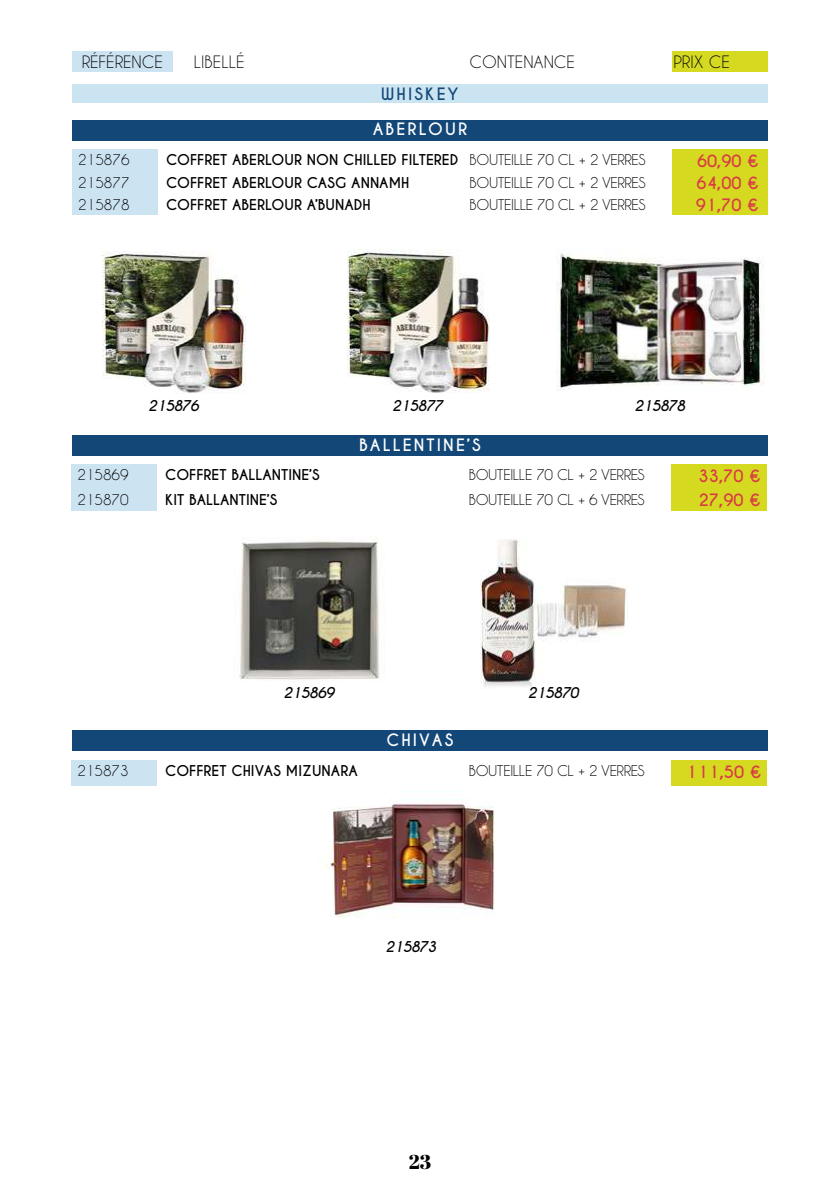
<style>
.page{position:relative;width:840px;height:1191px;background:#fff}
.page>*{position:absolute;margin:0;border:0;box-sizing:border-box;transform-origin:0 0}
.t1{font:20px "Abril Fatface";color:#000}
.t2{font:700 16px "Caviar Dreams";color:#da3a45}
.t3{font:16px "Caviar Dreams";color:#000}
.t4{font:700 16px "Caviar Dreams";letter-spacing:.13em;color:#fff}
.t5{font:700 16px "Caviar Dreams";letter-spacing:.13em;color:#154876}
.t6{font:700 14px "Caviar Dreams";color:#000}
.t7{font:14px "Caviar Dreams";letter-spacing:-.03em;color:#000}
.t8{font:italic 700 14px "Caviar Dreams";letter-spacing:-.05em;color:#000}
.s1{font-weight:400}
</style>
<div class="page">
<div style="left:72px;top:435px;width:695px;height:21px;background:#124778"></div>
<div style="left:71px;top:464px;width:85px;height:47px;background:#cce3f2"></div>
<div style="left:671px;top:464px;width:95px;height:47px;background:#d5da21"></div>
<img style="left:239px;top:536px;width:141px;height:145px">
<img style="left:480px;top:538px;width:147px;height:149px">
<div style="left:72px;top:730px;width:695px;height:21px;background:#124778"></div>
<div style="left:71px;top:760px;width:85px;height:25px;background:#cce3f2"></div>
<div style="left:671px;top:760px;width:95px;height:25px;background:#d5da21"></div>
<img style="left:327px;top:803px;width:167px;height:115px">
<div style="left:72px;top:52px;width:100px;height:20px;background:#cce3f2"></div>
<div style="left:672px;top:52px;width:95px;height:20px;background:#d5da21"></div>
<div style="left:72px;top:84px;width:695px;height:19px;background:#cbe4f2"></div>
<div style="left:72px;top:120px;width:695px;height:20px;background:#124778"></div>
<div style="left:72px;top:149px;width:85px;height:66px;background:#cce3f2"></div>
<div style="left:672px;top:149px;width:95px;height:66px;background:#d5da21"></div>
<img style="left:103px;top:251px;width:142px;height:142px">
<img style="left:347px;top:250px;width:142px;height:143px">
<img style="left:556px;top:252px;width:208px;height:138px">
<p class="t3" style="left:82px;top:53px;width:82px">RÉFÉRENCE</p>
<p class="t3" style="left:194px;top:53px;width:52px">LIBELLÉ</p>
<p class="t3" style="left:469px;top:53px;width:107px">CONTENANCE</p>
<p class="t3" style="left:673px;top:53px;width:58px">PRIX CE</p>
<p class="t5" style="left:381px;top:84px;width:79px">WHISKEY</p>
<p class="t4" style="left:372px;top:120px;width:96px">ABERLOUR</p>
<p class="t7" style="left:78px;top:151px;width:53px">215876</p>
<p class="t6" style="left:166px;top:151px;width:481px">COFFRET ABERLOUR NON CHILLED FILTERED <span class="s1">BOUTEILLE 70 CL + 2 VERRES</span></p>
<p class="t2" style="left:696px;top:151px;width:63px">60,90 €</p>
<p class="t7" style="left:78px;top:174px;width:53px">215877</p>
<p class="t6" style="left:166px;top:174px;width:245px">COFFRET ABERLOUR CASG ANNAMH</p>
<p class="t7" style="left:469px;top:174px;width:177px">BOUTEILLE 70 CL + 2 VERRES</p>
<p class="t2" style="left:696px;top:174px;width:64px">64,00 €</p>
<p class="t7" style="left:78px;top:196px;width:53px">215878</p>
<p class="t6" style="left:166px;top:196px;width:206px">COFFRET ABERLOUR A’BUNADH</p>
<p class="t7" style="left:469px;top:196px;width:177px">BOUTEILLE 70 CL + 2 VERRES</p>
<p class="t2" style="left:695px;top:196px;width:64px">91,70 €</p>
<p class="t8" style="left:148px;top:397px;width:52px">215876</p>
<p class="t8" style="left:392px;top:397px;width:52px">215877</p>
<p class="t4" style="left:359px;top:435px;width:123px">BALLENTINE’S</p>
<p class="t8" style="left:634px;top:397px;width:52px">215878</p>
<p class="t7" style="left:77px;top:466px;width:53px">215869</p>
<p class="t6" style="left:165px;top:466px;width:156px">COFFRET BALLANTINE’S</p>
<p class="t7" style="left:468px;top:466px;width:177px">BOUTEILLE 70 CL + 2 VERRES</p>
<p class="t2" style="left:698px;top:466px;width:64px">33,70 €</p>
<p class="t7" style="left:77px;top:491px;width:53px">215870</p>
<p class="t6" style="left:165px;top:491px;width:114px">KIT BALLANTINE’S</p>
<p class="t7" style="left:468px;top:491px;width:177px">BOUTEILLE 70 CL + 6 VERRES</p>
<p class="t2" style="left:698px;top:490px;width:64px">27,90 €</p>
<p class="t8" style="left:283px;top:684px;width:52px">215869</p>
<p class="t8" style="left:527px;top:684px;width:52px">215870</p>
<p class="t4" style="left:386px;top:730px;width:69px">CHIVAS</p>
<p class="t7" style="left:77px;top:762px;width:53px">215873</p>
<p class="t6" style="left:165px;top:762px;width:194px">COFFRET CHIVAS MIZUNARA</p>
<p class="t7" style="left:468px;top:762px;width:177px">BOUTEILLE 70 CL + 2 VERRES</p>
<p class="t2" style="left:686px;top:762px;width:77px">111,50 €</p>
<p class="t8" style="left:385px;top:938px;width:52px">215873</p>
<h1 class="t1" style="left:408px;top:1147px;width:24px">23</h1>
</div>
